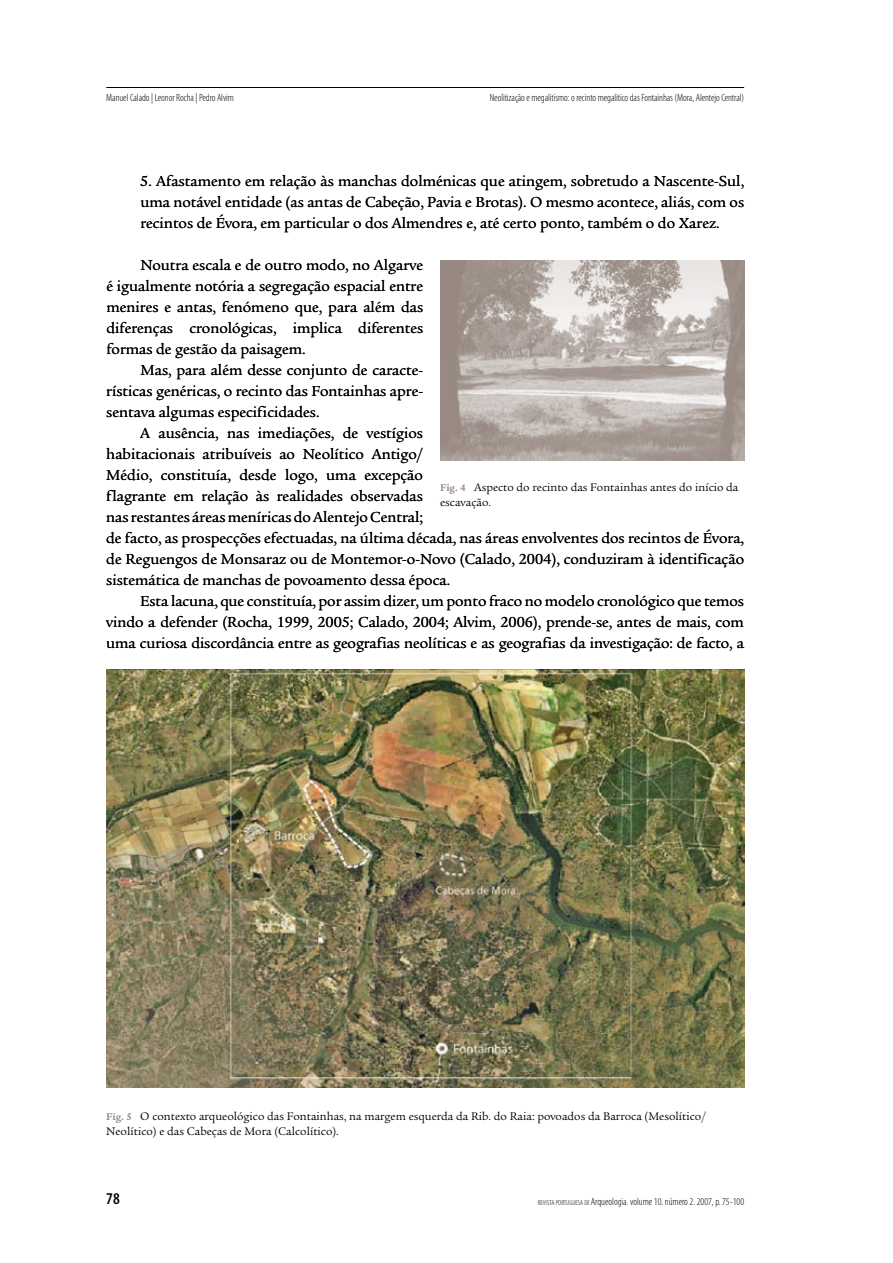
<style>
.page{position:relative;width:893px;height:1263px;background:#fff}
.page>*{position:absolute;margin:0;border:0;box-sizing:border-box;transform-origin:0 0}
.t1{font:600 condensed 16.5px "Myriad Pro";color:#000}
.t2{font:15.75px/21px "Legacy Serif";color:#000;text-align:justify}
.t3{font:12px/15px "Legacy Serif";color:#000}
.t4{font:300 condensed 10.5px "Myriad Pro";letter-spacing:-.005em;color:#000}
.s1{font-weight:700;font-size:10.5px;color:#978981}
.s2{font-size:7.2px}
</style>
<div class="page">
<hr style="left:106px;top:87px;width:638px;height:1px;background:#000">
<img style="left:440px;top:260px;width:304px;height:200px">
<img style="left:106px;top:669px;width:638px;height:418px">
<p class="t4" style="left:106px;top:92px;width:129px">Manuel Calado | Leonor Rocha | Pedro Alvim</p>
<p class="t4" style="left:490px;top:92px;width:256px">Neolitização e megalitismo: o recinto megalítico das Fontainhas (Mora, Alentejo Central)</p>
<p class="t2" style="left:140px;top:171px;width:605px">5. Afastamento em relação às manchas dolménicas que atingem, sobretudo a Nascente-Sul, uma notável entidade (as antas de Cabeção, Pavia e Brotas). O mesmo acontece, aliás, com os recintos de Évora, em particular o dos Almendres e, até certo ponto, também o do Xarez.</p>
<p class="t2" style="left:106px;top:255px;width:318px;text-indent:34px">Noutra escala e de outro modo, no Algarve é igualmente notória a segregação espacial entre menires e antas, fenómeno que, para além das diferenças cronológicas, implica diferentes formas de gestão da paisagem.</p>
<p class="t2" style="left:106px;top:360px;width:318px;text-indent:34px">Mas, para além desse conjunto de caracte&shy;rísticas genéricas, o recinto das Fontainhas apre&shy;sentava algumas especificidades.</p>
<p class="t2" style="left:106px;top:423px;width:639px;text-align:left;text-indent:34px">A ausência, nas imediações, de vestígios<br>habitacionais atribuíveis ao Neolítico Antigo/<br>Médio, constituía, desde logo, uma excepção<br>flagrante em relação às realidades observadas<br>nasrestantes áreasmeníricas doAlentejoCentral;<br>de facto, as prospecções efectuadas, na última década, nas áreas envolventes dos recintos de Évora, de Reguengos de Monsaraz ou de Montemor-o-Novo (Calado, 2004), conduziram à identificação sistemática de manchas de povoamento dessa época.</p>
<p class="t2" style="left:106px;top:591px;width:639px;text-indent:34px">Esta lacuna, que constituía, por assim dizer, um ponto fraco no modelo cronológico que temos vindo a defender (Rocha, 1999, 2005; Calado, 2004; Alvim, 2006), prende-se, antes de mais, com uma curiosa discordância entre as geografias neolíticas e as geografias da investigação: de facto, a</p>
<p class="t3" style="left:440px;top:480px;width:300px"><span class="s1">Fig. 4</span> Aspecto do recinto das Fontainhas antes do início da escavação.</p>
<p class="t3" style="left:106px;top:1108px;width:601px"><span class="s1">Fig. 5</span> O contexto arqueológico das Fontainhas, na margem esquerda da Rib. do Raia: povoados da Barroca (Mesolítico/<br>Neolítico) e das Cabeças de Mora (Calcolítico).</p>
<p class="t1" style="left:106px;top:1188px;width:15px">78</p>
<p class="t4" style="left:538px;top:1195px;width:208px"><span class="s2">REVISTA PORTUGUESA DE</span> Arqueologia. volume 10. número 2. 2007, p. 75-100</p>
</div>
